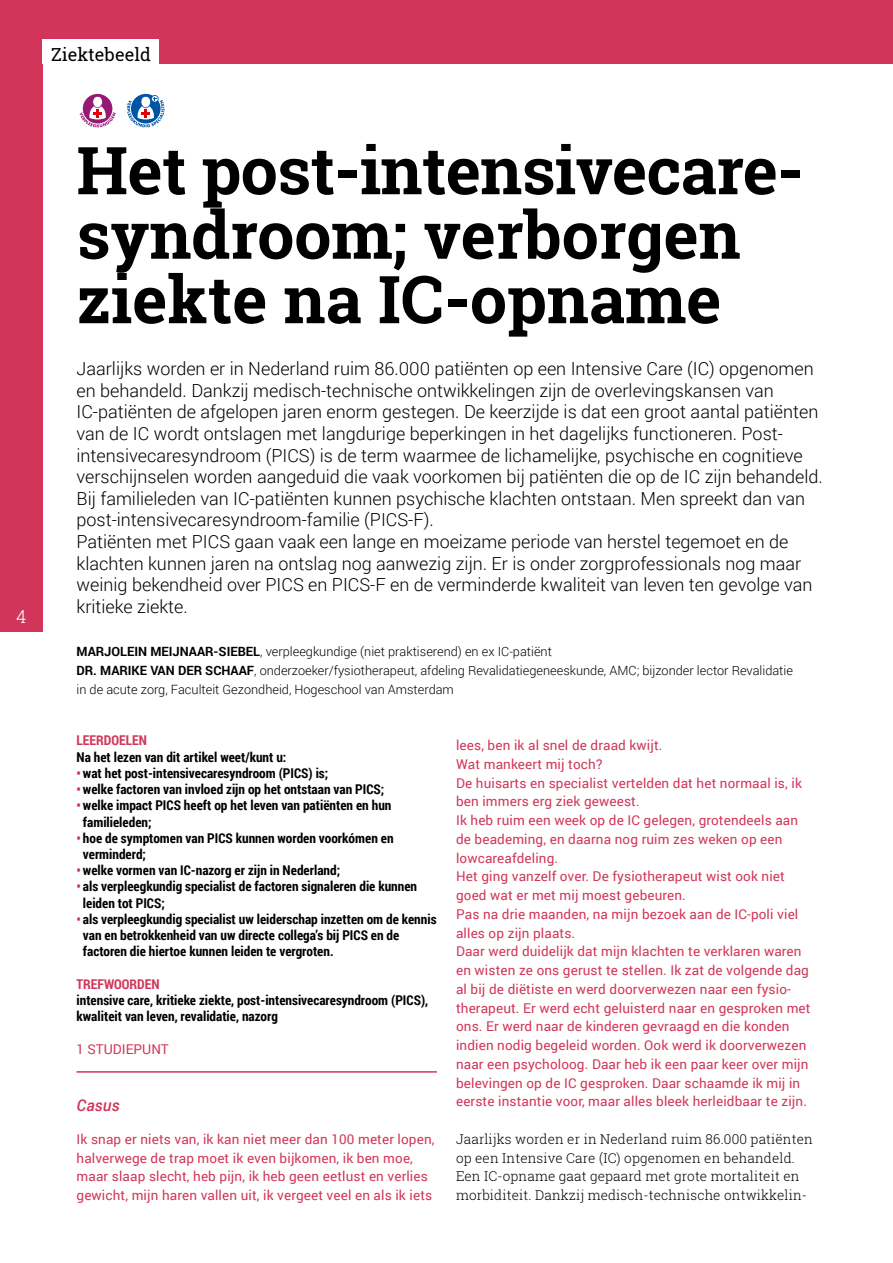
<style>
.page{position:relative;width:893px;height:1263px;background:#fff}
.page>*{position:absolute;margin:0;border:0;box-sizing:border-box;transform-origin:0 0}
.t1{font:700 66px/64.5px "Roboto Slab";color:#000}
.t2{font:300 18px/21.6px "Roboto";color:#000}
.t3{font:18px "Roboto Slab";color:#000}
.t4{font:300 18px "Roboto Slab";color:#fff}
.t5{font:italic 500 16.2px "Roboto";letter-spacing:.01em;color:#d1365a}
.t6{font:13.5px/18.8px "Roboto";letter-spacing:.01em;color:#d1365a}
.t7{font:700 13.5px/16.2px "Roboto Condensed";color:#000}
.t8{font:300 13.5px/18.8px "Roboto Slab";letter-spacing:.01em;color:#000}
.t9{font:700 13.5px "Roboto Condensed";color:#d1365a}
.t10{font:300 12.75px/18.8px "Roboto";color:#000}
.s1{font-weight:700}
.s2{color:#d1365a}
</style>
<div class="page">
<hr style="left:77px;top:1071px;width:360px;height:2px;background:#d1365a">
<svg style="left:127px;top:95px;width:38px;height:32px"></svg>
<svg style="left:83px;top:94px;width:29px;height:29px"></svg>
<svg style="left:80px;top:96px;width:36px;height:31px"></svg>
<div style="left:0;top:0;width:893px;height:64px;background:#d1365a"></div>
<div style="left:0;top:0;width:43px;height:631px;background:#d1365a"></div>
<div style="left:43px;top:39px;width:116px;height:25px;background:#fff"></div>
<h2 class="t3" style="left:51px;top:42px;width:101px">Ziektebeeld</h2>
<h2 class="t4" style="left:16px;top:604px;width:12px">4</h2>
<h1 class="t1" style="left:77px;top:137px;width:720px">Het post-intensivecare&shy;syndroom; verborgen ziekte na IC-opname</h1>
<p class="t2" style="left:77px;top:357px;width:748px">Jaarlijks worden er in Nederland ruim 86.000 patiënten op een Intensive Care (IC) opgenomen en behandeld. Dankzij medisch-technische ontwikkelingen zijn de overlevingskansen van IC-patiënten de afgelopen jaren enorm gestegen. De keerzijde is dat een groot aantal patiënten van de IC wordt ontslagen met langdurige beperkingen in het dagelijks functioneren. Post&shy;intensivecaresyndroom (PICS) is de term waarmee de lichamelijke, psychische en cognitieve verschijnselen worden aangeduid die vaak voorkomen bij patiënten die op de IC zijn behandeld.<br>Bij familieleden van IC-patiënten kunnen psychische klachten ontstaan. Men spreekt dan van post-intensivecaresyndroom-familie (PICS-F).<br>Patiënten met PICS gaan vaak een lange en moeizame periode van herstel tegemoet en de klachten kunnen jaren na ontslag nog aanwezig zijn. Er is onder zorgprofessionals nog maar weinig bekendheid over PICS en PICS-F en de verminderde kwaliteit van leven ten gevolge van kritieke ziekte.</p>
<p class="t10" style="left:77px;top:642px;width:718px"><span class="s1">MARJOLEIN MEIJNAAR-SIEBEL</span>, verpleegkundige (niet praktiserend) en ex IC-patiënt<br><span class="s1">DR. MARIKE VAN DER SCHAAF</span>, onderzoeker/fysiotherapeut, afdeling Revalidatiegeneeskunde, AMC; bijzonder lector Revalidatie in de acute zorg, Faculteit Gezondheid, Hogeschool van Amsterdam</p>
<p class="t9" style="left:77px;top:731px;width:72px">LEERDOELEN</p>
<p class="t7" style="left:77px;top:748px;width:211px">Na het lezen van dit artikel weet/kunt u:</p>
<p class="t7" style="left:77px;top:764px;width:253px"><span class="s2">•</span>wat het post-intensivecaresyndroom (PICS) is;</p>
<p class="t7" style="left:77px;top:781px;width:309px"><span class="s2">•</span>welke factoren van invloed zijn op het ontstaan van PICS;</p>
<p class="t7" style="left:83px;top:797px;width:310px;text-indent:-6px"><span class="s2">•</span>welke impact PICS heeft op het leven van patiënten en hun familieleden;</p>
<p class="t7" style="left:83px;top:829px;width:312px;text-indent:-6px"><span class="s2">•</span> hoe de symptomen van PICS kunnen worden voorkómen en verminderd;</p>
<p class="t7" style="left:77px;top:862px;width:265px"><span class="s2">•</span>welke vormen van IC-nazorg er zijn in Nederland;</p>
<p class="t7" style="left:83px;top:878px;width:336px;text-indent:-6px"><span class="s2">•</span> als verpleegkundig specialist de factoren signaleren die kunnen leiden tot PICS;</p>
<p class="t7" style="left:83px;top:910px;width:355px;text-indent:-6px"><span class="s2">•</span> als verpleegkundig specialist uw leiderschap inzetten om de kennis van en betrokkenheid van uw directe collega’s bij PICS en de factoren die hiertoe kunnen leiden te vergroten.</p>
<p class="t9" style="left:77px;top:974px;width:85px">TREFWOORDEN</p>
<p class="t7" style="left:77px;top:991px;width:353px">intensive care, kritieke ziekte, post-intensivecaresyndroom (PICS), kwaliteit van leven, revalidatie, nazorg</p>
<p class="t6" style="left:77px;top:1039px;width:94px">1 STUDIEPUNT</p>
<p class="t6" style="left:456px;top:735px;width:356px">lees, ben ik al snel de draad kwijt.<br>Wat mankeert mij toch?<br>De huisarts en specialist vertelden dat het normaal is, ik ben immers erg ziek geweest.<br>Ik heb ruim een week op de IC gelegen, grotendeels aan de beademing, en daarna nog ruim zes weken op een lowcareafdeling.<br>Het ging vanzelf over. De fysiotherapeut wist ook niet goed wat er met mij moest gebeuren.<br>Pas na drie maanden, na mijn bezoek aan de IC-poli viel alles op zijn plaats.<br>Daar werd duidelijk dat mijn klachten te verklaren waren en wisten ze ons gerust te stellen. Ik zat de volgende dag al bij de diëtiste en werd doorverwezen naar een fysio&shy;therapeut. Er werd echt geluisterd naar en gesproken met ons. Er werd naar de kinderen gevraagd en die konden indien nodig begeleid worden. Ook werd ik doorverwezen naar een psycholoog. Daar heb ik een paar keer over mijn belevingen op de IC gesproken. Daar schaamde ik mij in eerste instantie voor, maar alles bleek herleidbaar te zijn.</p>
<p class="t8" style="left:456px;top:1129px;width:358px">Jaarlijks worden er in Nederland ruim 86.000 patiënten op een Intensive Care (IC) opgenomen en behandeld.<br>Een IC-opname gaat gepaard met grote mortaliteit en morbiditeit. Dankzij medisch-technische ontwikkelin-</p>
<p class="t5" style="left:77px;top:1094px;width:45px">Casus</p>
<p class="t6" style="left:77px;top:1129px;width:359px">Ik snap er niets van, ik kan niet meer dan 100 meter lopen, halverwege de trap moet ik even bijkomen, ik ben moe, maar slaap slecht, heb pijn, ik heb geen eetlust en verlies gewicht, mijn haren vallen uit, ik vergeet veel en als ik iets</p>
</div>
